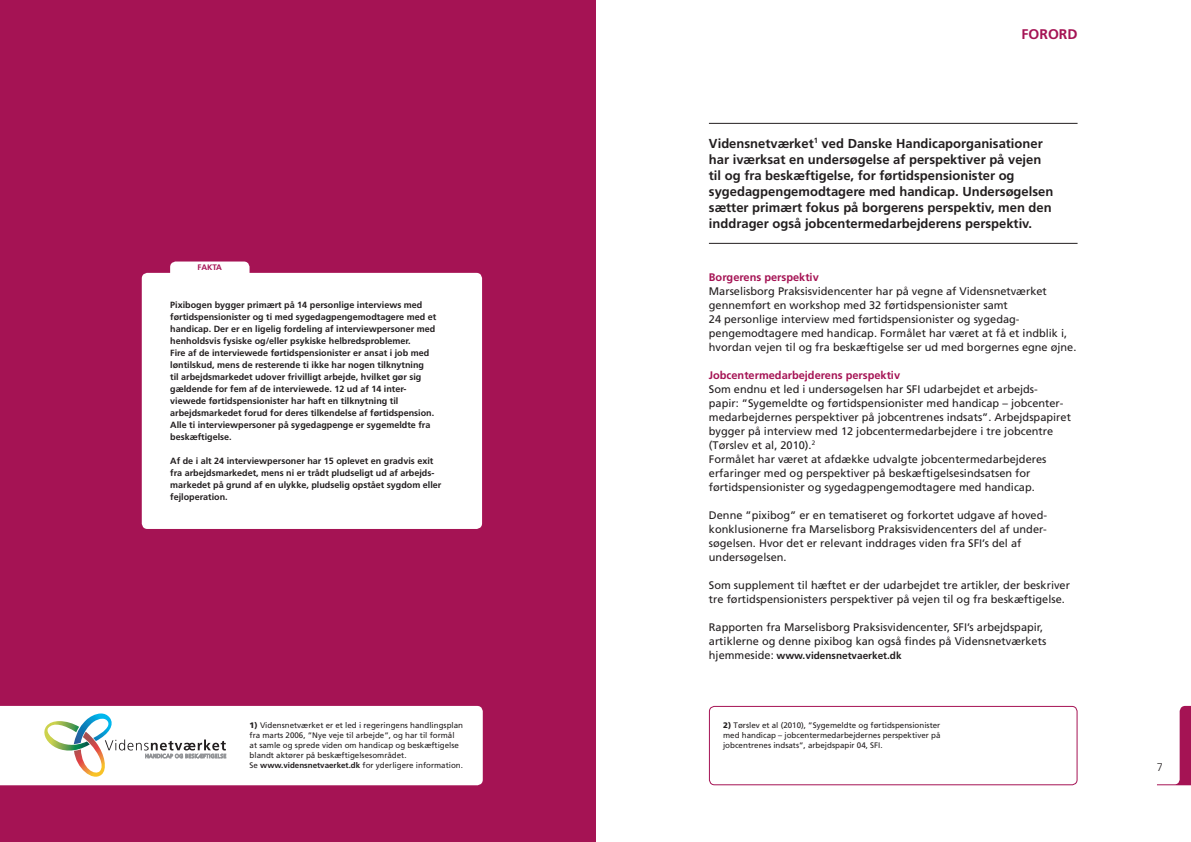
<style>
.page{position:relative;width:1191px;height:842px;background:#fff}
.page>*{position:absolute;margin:0;border:0;box-sizing:border-box;transform-origin:0 0}
.t1{font:700 14px "Frutiger";color:#a51354}
.t2{font:700 13px/16px "Frutiger";color:#231f20}
.t3{font:11px/14px "Frutiger";color:#231f20}
.t4{font:700 11px "Frutiger";color:#a51354}
.t5{font:300 11px "Frutiger";color:#231f20}
.t6{font:700 10px "Frutiger";color:#231f20}
.t7{font:700 9px/12px "Frutiger";color:#231f20}
.t8{font:8px/10px "Frutiger";color:#231f20}
.t9{font:700 8px "Frutiger";letter-spacing:-.015em;color:#a51354}
.s1{font-weight:900}
.s2{font-weight:700}
.s3{font-weight:400;font-size:11px}
</style>
<div class="page">
<svg style="left:1157px;top:706px;width:34px;height:79px"></svg>
<div style="left:0;top:0;width:595px;height:842px;background:#a51354"></div>
<div style="left:0;top:706px;width:483px;height:79px;background:#fff"></div>
<hr style="left:709px;top:123px;width:368px;height:1px;background:#231f20">
<hr style="left:709px;top:243px;width:368px;height:1px;background:#231f20">
<div style="left:709px;top:706px;width:368px;height:79px;border:1px solid #a51354;border-radius:5px"></div>
<svg style="left:170px;top:261px;width:79px;height:12px"></svg>
<div style="left:142px;top:273px;width:340px;height:256px;background:#fff;border-radius:6px"></div>
<p class="t9" style="left:198px;top:264px;width:26px">FAKTA</p>
<p class="t7" style="left:170px;top:300px;width:267px">Pixibogen bygger primært på 14 personlige interviews med førtidspensionister og ti med sygedagpengemodtagere med et handicap. Der er en ligelig fordeling af interviewpersoner med henholdsvis fysiske og/eller psykiske helbredsproblemer.<br>Fire af de interviewede førtidspensionister er ansat i job med løntilskud, mens de resterende ti ikke har nogen tilknytning<br>til arbejdsmarkedet udover frivilligt arbejde, hvilket gør sig gældende for fem af de interviewede. 12 ud af 14 inter&shy;viewede førtidspensionister har haft en tilknytning til arbejdsmarkedet forud for deres tilkendelse af førtidspension.<br>Alle ti interviewpersoner på sygedagpenge er sygemeldte fra beskæftigelse.</p>
<p class="t7" style="left:170px;top:456px;width:273px">Af de i alt 24 interviewpersoner har 15 oplevet en gradvis exit fra arbejdsmarkedet, mens ni er trådt pludseligt ud af arbejds&shy;markedet på grund af en ulykke, pludselig opstået sygdom eller fejloperation.</p>
<p class="t8" style="left:249px;top:720px;width:215px"><span class="s1">1)</span> Vidensnetværket er et led i regeringens handlingsplan fra marts 2006, ”Nye veje til arbejde”, og har til formål at samle og sprede viden om handicap og beskæftigelse blandt aktører på beskæftigelsesområdet.<br>Se <span class="s2">www.vidensnetvaerket.dk</span> for yderligere information.</p>
<p class="t1" style="left:1021px;top:29px;width:57px">FORORD</p>
<p class="t2" style="left:709px;top:136px;width:346px">Vidensnetværket<sup>1</sup> ved Danske Handicaporganisationer har iværksat en undersøgelse af perspektiver på vejen til og fra beskæftigelse, for førtidspensionister og sygedagpengemodtagere med handicap. Undersøgelsen sætter primært fokus på borgerens perspektiv, men den inddrager også jobcentermedarbejderens perspektiv.</p>
<p class="t4" style="left:709px;top:272px;width:111px">Borgerens perspektiv</p>
<p class="t3" style="left:709px;top:285px;width:369px">Marselisborg Praksisvidencenter har på vegne af Vidensnetværket gennemført en workshop med 32 førtidspensionister samt<br>24 personlige interview med førtidspensionister og sygedag&shy;pengemodtagere med handicap. Formålet har været at få et indblik i, hvordan vejen til og fra beskæftigelse ser ud med borgernes egne øjne.</p>
<p class="t4" style="left:709px;top:370px;width:193px">Jobcentermedarbejderens perspektiv</p>
<p class="t3" style="left:709px;top:383px;width:363px">Som endnu et led i undersøgelsen har SFI udarbejdet et arbejds-<br>papir: ”Sygemeldte og førtidspensionister med handicap – jobcenter&shy;medarbejdernes perspektiver på jobcentrenes indsats”. Arbejdspapiret bygger på interview med 12 jobcenter medarbejdere i tre jobcentre (Tørslev et al, 2010).<sup>2<br></sup>Formålet har været at afdække udvalgte jobcentermedarbejderes erfaringer med og perspektiver på beskæftigelsesindsatsen for førtidspensionister og sygedagpengemodtagere med handicap.</p>
<p class="t3" style="left:709px;top:509px;width:340px">Denne ”pixibog” er en tematiseret og forkortet udgave af hoved&shy;konklusionerne fra Marselisborg Praksisvidencenters del af under&shy;søgelsen. Hvor det er relevant inddrages viden fra SFI’s del af undersøgelsen.</p>
<p class="t3" style="left:709px;top:579px;width:362px">Som supplement til hæftet er der udarbejdet tre artikler, der beskriver tre førtidspensionisters perspektiver på vejen til og fra beskæftigelse.</p>
<p class="t3" style="left:709px;top:621px;width:339px">Rapporten fra Marselisborg Praksisvidencenter, SFI’s arbejdspapir, artiklerne og denne pixibog kan også findes på Vidensnetværkets</p>
<p class="t6" style="left:709px;top:651px;width:194px"><span class="s3">hjemmeside:</span> www.vidensnetvaerket.dk</p>
<p class="t8" style="left:723px;top:720px;width:219px;text-align:justify"><span class="s1">2)</span> Tørslev et al (2010), ”Sygemeldte og førtidspensionister med handicap – jobcentermedarbejdernes perspektiver på jobcentrenes indsats”, arbejdspapir 04, SFI.</p>
<p class="t5" style="left:1157px;top:763px;width:8px">7</p>
</div>
